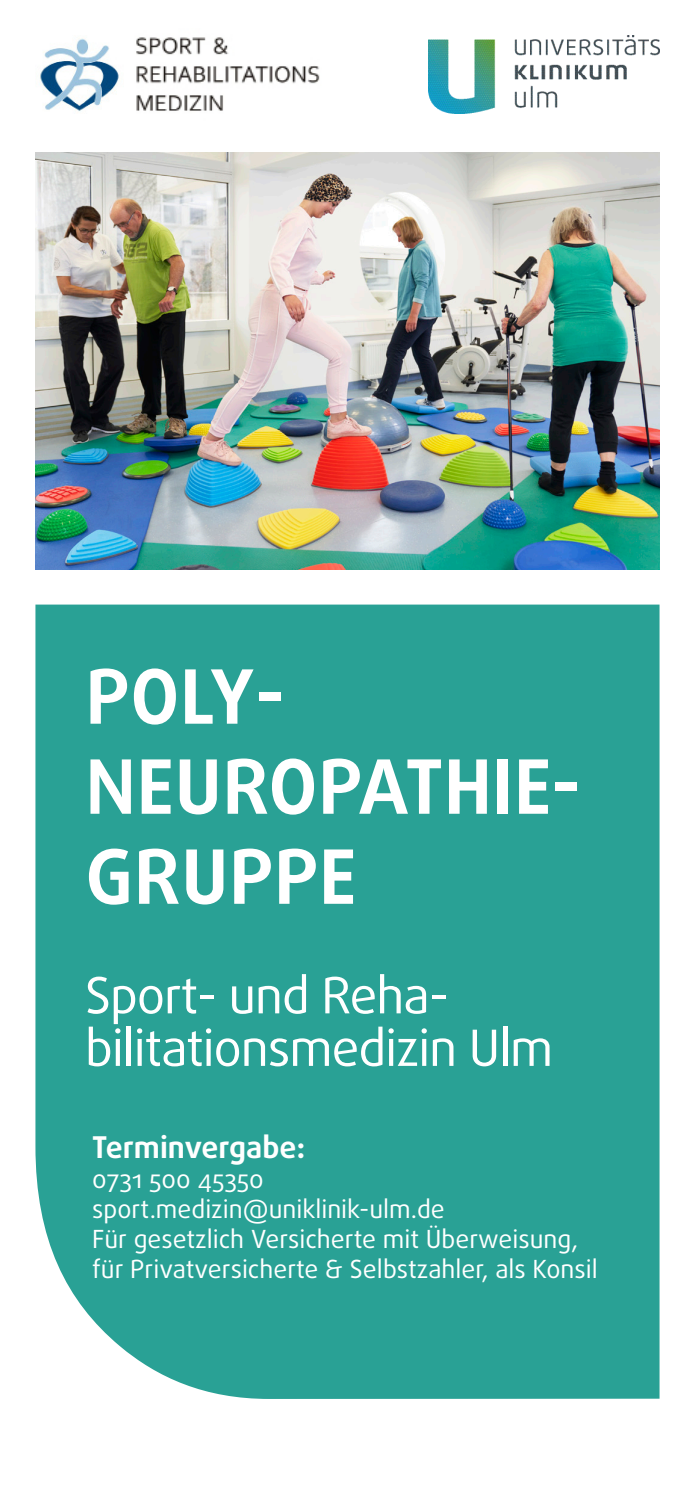
<style>
.page{position:relative;width:695px;height:1489px;background:#fff}
.page>*{position:absolute;margin:0;border:0;box-sizing:border-box;transform-origin:0 0}
.t1{font:700 75px/90px "Daxline Pro";letter-spacing:.01em;color:#fff}
.t2{font:50px/52.5px "Daxline Pro";letter-spacing:-.02em;color:#fff}
.t3{font:700 30px "Daxline Pro";color:#fff}
.t4{font:25px/30px "Daxline Pro";color:#fff}
</style>
<div class="page">
<div style="left:35px;top:604px;width:624px;height:794px;background:#29a195"></div>
<img style="left:35px;top:152px;width:624px;height:417px">
<img style="left:428px;top:35px;width:231px;height:79px">
<img style="left:40px;top:38px;width:79px;height:73px">
<img style="left:136px;top:37px;width:184px;height:74px">
<p class="t1" style="left:85px;top:652px;width:497px">POLY-<br>NEUROPATHIE-<br>GRUPPE</p>
<p class="t2" style="left:85px;top:969px;width:469px">Sport- und Reha&shy;bilitationsmedizin Ulm</p>
<p class="t3" style="left:92px;top:1126px;width:215px">Terminvergabe:</p>
<p class="t4" style="left:92px;top:1163px;width:173px">0731 500 45350</p>
<p class="t4" style="left:92px;top:1193px;width:354px">sport.medizin@uniklinik-ulm.de</p>
<p class="t4" style="left:92px;top:1223px;width:507px">Für gesetzlich Versicherte mit Überweisung, für Privatversicherte &amp; Selbstzahler, als Konsil</p>
</div>
